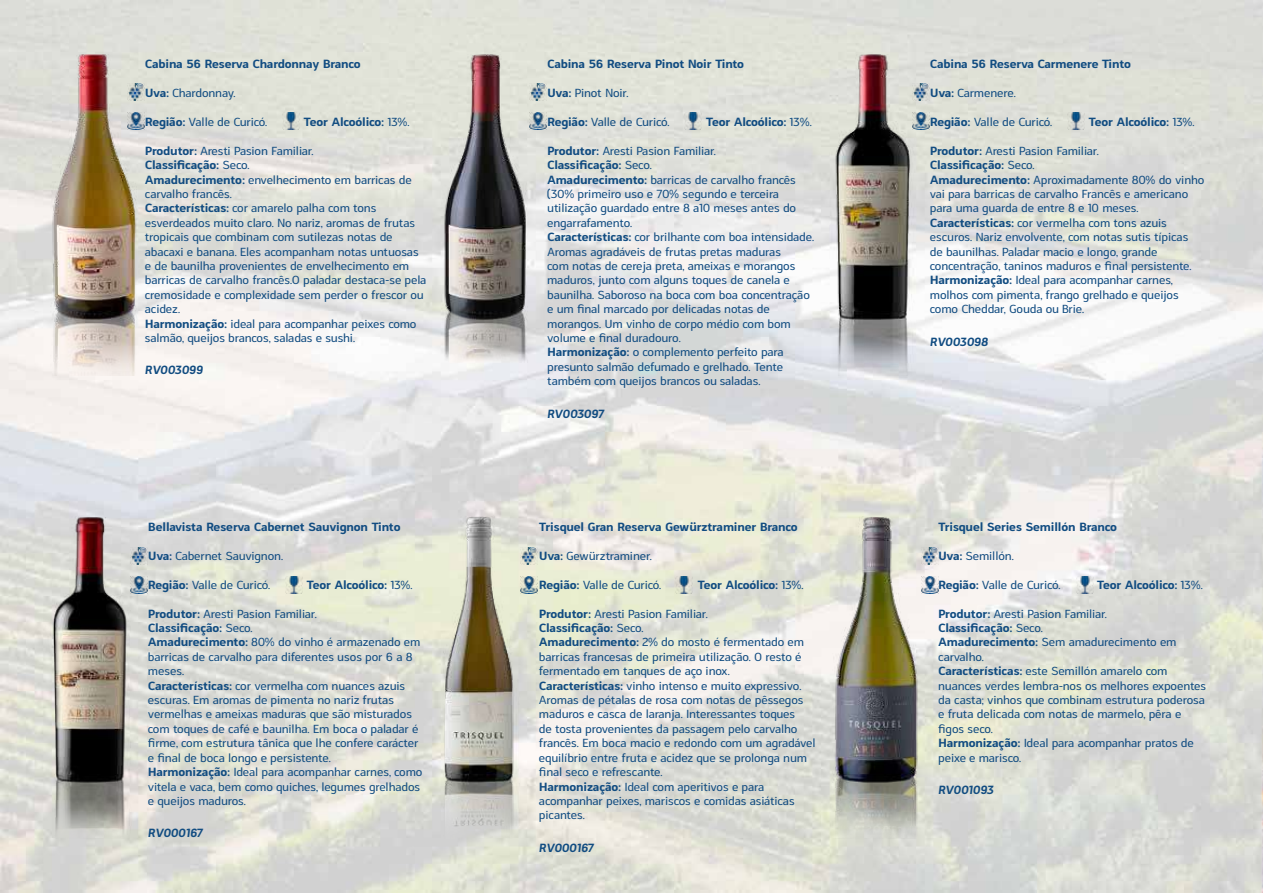
<style>
.page{position:relative;width:1263px;height:893px;background:#fff}
.page>*{position:absolute;margin:0;border:0;box-sizing:border-box;transform-origin:0 0}
.t1{font:12px/14.4px "Sadi Sans";letter-spacing:-.075em;color:#114c81}
.t2{font:700 12px "Sadi Sans";letter-spacing:-.08em;color:#114c81}
.t3{font:italic 700 12px "Sadi Sans";letter-spacing:-.1em;color:#114c81}
.s1{font-weight:700}
.s2{font-weight:400}
</style>
<div class="page">
<img style="left:0;top:0;width:1263px;height:893px">
<img style="left:283px;top:113px;width:17px;height:17px">
<img style="left:426px;top:54px;width:136px;height:322px">
<img style="left:36px;top:54px;width:136px;height:322px">
<img style="left:529px;top:84px;width:17px;height:17px">
<img style="left:529px;top:113px;width:17px;height:17px">
<img style="left:684px;top:113px;width:17px;height:17px">
<img style="left:814px;top:54px;width:136px;height:322px">
<img style="left:912px;top:84px;width:17px;height:17px">
<img style="left:912px;top:113px;width:17px;height:17px">
<img style="left:1067px;top:113px;width:17px;height:17px">
<img style="left:31px;top:517px;width:136px;height:322px">
<img style="left:131px;top:547px;width:17px;height:17px">
<img style="left:131px;top:576px;width:17px;height:17px">
<img style="left:286px;top:576px;width:17px;height:17px">
<img style="left:419px;top:517px;width:137px;height:322px">
<img style="left:521px;top:547px;width:17px;height:17px">
<img style="left:521px;top:576px;width:17px;height:17px">
<img style="left:676px;top:576px;width:17px;height:17px">
<img style="left:817px;top:517px;width:136px;height:322px">
<img style="left:921px;top:547px;width:17px;height:17px">
<img style="left:921px;top:576px;width:17px;height:17px">
<img style="left:1076px;top:576px;width:17px;height:17px">
<p class="t2" style="left:145px;top:54px;width:218px">Cabina 56 Reserva Chardonnay Branco</p>
<p class="t1" style="left:145px;top:85px;width:93px"><span class="s1">Uva:</span> Chardonnay.</p>
<p class="t1" style="left:145px;top:114px;width:125px"><span class="s1">Região:</span> Valle de Curicó.</p>
<p class="t2" style="left:303px;top:112px;width:108px">Teor Alcoólico: <span class="s2">13%.</span></p>
<p class="t1" style="left:145px;top:143px;width:284px"><span class="s1">Produtor:</span> Aresti Pasion Familiar.<br><span class="s1">Classificação:</span> Seco.<br><span class="s1">Amadurecimento:</span> envelhecimento em barricas de carvalho francês.<br><span class="s1">Características:</span> cor amarelo palha com tons esverdeados muito claro. No nariz, aromas de frutas tropicais que combinam com sutilezas notas de abacaxi e banana. Eles acompanham notas untuosas e de baunilha provenientes de envelhecimento em barricas de carvalho francês.O paladar destaca-se pela cremosidade e complexidade sem perder o frescor ou acidez.<br><span class="s1">Harmonização:</span> ideal para acompanhar peixes como salmão, queijos brancos, saladas e sushi.</p>
<p class="t3" style="left:145px;top:360px;width:61px">RV003099</p>
<p class="t2" style="left:148px;top:517px;width:255px">Bellavista Reserva Cabernet Sauvignon Tinto</p>
<p class="t1" style="left:148px;top:548px;width:137px"><span class="s1">Uva:</span> Cabernet Sauvignon.</p>
<p class="t1" style="left:148px;top:577px;width:125px"><span class="s1">Região:</span> Valle de Curicó.</p>
<p class="t2" style="left:306px;top:574px;width:108px">Teor Alcoólico: <span class="s2">13%.</span></p>
<p class="t1" style="left:148px;top:606px;width:277px"><span class="s1">Produtor:</span> Aresti Pasion Familiar.<br><span class="s1">Classificação:</span> Seco.<br><span class="s1">Amadurecimento:</span> 80% do vinho é armazenado em barricas de carvalho para diferentes usos por 6 a 8 meses.<br><span class="s1">Características:</span> cor vermelha com nuances azuis escuras. Em aromas de pimenta no nariz frutas vermelhas e ameixas maduras que são misturados com toques de café e baunilha. Em boca o paladar é firme, com estrutura tânica que lhe confere carácter e final de boca longo e persistente.<br><span class="s1">Harmonização:</span> Ideal para acompanhar carnes, como vitela e vaca, bem como quiches, legumes grelhados e queijos maduros.</p>
<p class="t3" style="left:148px;top:823px;width:58px">RV000167</p>
<p class="t2" style="left:547px;top:54px;width:199px">Cabina 56 Reserva Pinot Noir Tinto</p>
<p class="t1" style="left:547px;top:85px;width:83px"><span class="s1">Uva:</span> Pinot Noir.</p>
<p class="t1" style="left:547px;top:114px;width:125px"><span class="s1">Região:</span> Valle de Curicó.</p>
<p class="t2" style="left:705px;top:112px;width:108px">Teor Alcoólico: <span class="s2">13%.</span></p>
<p class="t1" style="left:547px;top:143px;width:269px"><span class="s1">Produtor:</span> Aresti Pasion Familiar.<br><span class="s1">Classificação:</span> Seco.<br><span class="s1">Amadurecimento:</span> barricas de carvalho francês (30% primeiro uso e 70% segundo e terceira utilização guardado entre 8 a10 meses antes do engarrafamento.<br><span class="s1">Características:</span> cor brilhante com boa intensidade.<br>Aromas agradáveis de frutas pretas maduras<br>com notas de cereja preta, ameixas e morangos maduros, junto com alguns toques de canela e baunilha. Saboroso na boca com boa concentração e um final marcado por delicadas notas de morangos. Um vinho de corpo médio com bom volume e final duradouro.<br><span class="s1">Harmonização:</span> o complemento perfeito para presunto salmão defumado e grelhado. Tente também com queijos brancos ou saladas.</p>
<p class="t3" style="left:547px;top:403px;width:60px">RV003097</p>
<p class="t2" style="left:539px;top:517px;width:261px">Trisquel Gran Reserva Gewürztraminer Branco</p>
<p class="t1" style="left:539px;top:548px;width:115px"><span class="s1">Uva:</span> Gewürztraminer.</p>
<p class="t1" style="left:539px;top:577px;width:125px"><span class="s1">Região:</span> Valle de Curicó.</p>
<p class="t2" style="left:697px;top:574px;width:108px">Teor Alcoólico: <span class="s2">13%.</span></p>
<p class="t1" style="left:539px;top:606px;width:279px"><span class="s1">Produtor:</span> Aresti Pasion Familiar.<br><span class="s1">Classificação:</span> Seco.<br><span class="s1">Amadurecimento:</span> 2% do mosto é fermentado em barricas francesas de primeira utilização. O resto é fermentado em tanques de aço inox.<br><span class="s1">Características:</span> vinho intenso e muito expressivo.<br>Aromas de pétalas de rosa com notas de pêssegos maduros e casca de laranja. Interessantes toques<br>de tosta provenientes da passagem pelo carvalho francês. Em boca macio e redondo com um agradável equilíbrio entre fruta e acidez que se prolonga num final seco e refrescante.<br><span class="s1">Harmonização:</span> Ideal com aperitivos e para acompanhar peixes, mariscos e comidas asiáticas picantes.</p>
<p class="t3" style="left:539px;top:837px;width:58px">RV000167</p>
<p class="t2" style="left:929px;top:54px;width:203px">Cabina 56 Reserva Carmenere Tinto</p>
<p class="t1" style="left:929px;top:85px;width:88px"><span class="s1">Uva:</span> Carmenere.</p>
<p class="t1" style="left:929px;top:114px;width:125px"><span class="s1">Região:</span> Valle de Curicó.</p>
<p class="t2" style="left:1088px;top:112px;width:108px">Teor Alcoólico: <span class="s2">13%.</span></p>
<p class="t1" style="left:929px;top:143px;width:277px"><span class="s1">Produtor:</span> Aresti Pasion Familiar.<br><span class="s1">Classificação:</span> Seco.<br><span class="s1">Amadurecimento:</span> Aproximadamente 80% do vinho vai para barricas de carvalho Francês e americano para uma guarda de entre 8 e 10 meses.<br><span class="s1">Características:</span> cor vermelha com tons azuis escuros. Nariz envolvente, com notas sutis típicas de baunilhas. Paladar macio e longo, grande concentração, taninos maduros e final persistente.<br><span class="s1">Harmonização:</span> Ideal para acompanhar carnes, molhos com pimenta, frango grelhado e queijos como Cheddar, Gouda ou Brie.</p>
<p class="t3" style="left:929px;top:331px;width:61px">RV003098</p>
<p class="t2" style="left:938px;top:517px;width:181px">Trisquel Series Semillón Branco</p>
<p class="t1" style="left:938px;top:548px;width:78px"><span class="s1">Uva:</span> Semillón.</p>
<p class="t1" style="left:938px;top:577px;width:125px"><span class="s1">Região:</span> Valle de Curicó.</p>
<p class="t2" style="left:1096px;top:574px;width:108px">Teor Alcoólico: <span class="s2">13%.</span></p>
<p class="t1" style="left:938px;top:606px;width:270px"><span class="s1">Produtor:</span> Aresti Pasion Familiar.<br><span class="s1">Classificação:</span> Seco.<br><span class="s1">Amadurecimento:</span> Sem amadurecimento em carvalho.<br><span class="s1">Características:</span> este Semillón amarelo com nuances verdes lembra-nos os melhores expoentes da casta; vinhos que combinam estrutura poderosa e fruta delicada com notas de marmelo, pêra e figos seco.<br><span class="s1">Harmonização:</span> Ideal para acompanhar pratos de peixe e marisco.</p>
<p class="t3" style="left:938px;top:780px;width:58px">RV001093</p>
</div>
